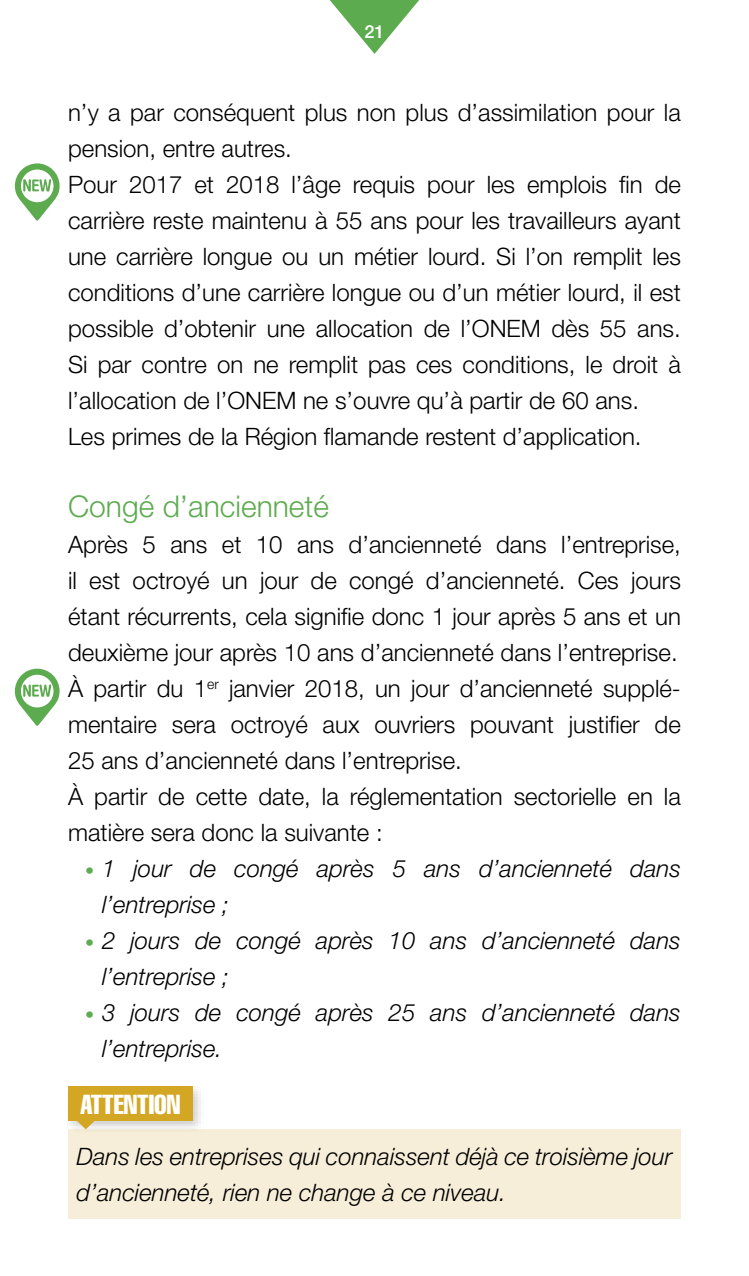
<style>
.page{position:relative;width:749px;height:1276px;background:#fff}
.page>*{position:absolute;margin:0;border:0;box-sizing:border-box;transform-origin:0 0}
.t1{font:300 30px "Helvetica Neue LT Std";color:#5dab4f}
.t2{font:27px "Helvetica LT Std Comp";color:#fff}
.t3{font:300 24px/36px "Helvetica Neue LT Std";color:#000}
.t4{font:italic 300 24px/36px "Helvetica Neue LT Std";color:#000}
.t5{font:500 18px "Helvetica Neue LT Std";color:#fff}
.s1{font-size:18px;color:#5dab4f}
</style>
<div class="page">
<svg style="left:330px;top:0;width:89px;height:54px"></svg>
<div style="left:68px;top:1129px;width:612px;height:89px;background:#f6eed8"></div>
<div style="left:63px;top:1082px;width:143px;height:51px;background:#000;opacity:.2"></div>
<div style="left:68px;top:1087px;width:124px;height:34px;background:#d3a724"></div>
<svg style="left:76px;top:1121px;width:19px;height:8px"></svg>
<svg style="left:15px;top:163px;width:45px;height:58px"></svg>
<svg style="left:15px;top:668px;width:45px;height:58px"></svg>
<p class="t5" style="left:364px;top:21px;width:22px">21</p>
<p class="t3" style="left:68px;top:94px;width:614px">n’y a par conséquent plus non plus d’assimilation pour la pension, entre autres.<br>Pour 2017 et 2018 l’âge requis pour les emplois fin de carrière reste maintenu à 55 ans pour les travailleurs ayant une carrière longue ou un métier lourd. Si l’on remplit les conditions d’une carrière longue ou d’un métier lourd, il est possible d’obtenir une allocation de l’ONEM dès 55 ans.<br>Si par contre on ne remplit pas ces conditions, le droit à l’allocation de l’ONEM ne s’ouvre qu’à partir de 60 ans.<br>Les primes de la Région flamande restent d’application.</p>
<p class="t1" style="left:68px;top:488px;width:262px">Congé d’ancienneté</p>
<p class="t3" style="left:68px;top:526px;width:614px">Après 5 ans et 10 ans d’ancienneté dans l’entreprise, il est octroyé un jour de congé d’ancienneté. Ces jours étant récurrents, cela signifie donc 1 jour après 5 ans et un deuxième jour après 10 ans d’ancienneté dans l’entreprise.<br>À partir du 1<sup>er</sup> janvier 2018, un jour d’ancienneté supplé&shy;mentaire sera octroyé aux ouvriers pouvant justifier de 25 ans d’ancienneté dans l’entreprise.<br>À partir de cette date, la réglementation sectorielle en la matière sera donc la suivante :</p>
<p class="t4" style="left:102px;top:850px;width:580px;text-indent:-17px"><span class="s1">•</span> 1 jour de congé après 5 ans d’ancienneté dans l’entreprise ;</p>
<p class="t4" style="left:102px;top:922px;width:580px;text-indent:-17px"><span class="s1">•</span> 2 jours de congé après 10 ans d’ancienneté dans l’entreprise ;</p>
<p class="t4" style="left:102px;top:994px;width:580px;text-indent:-17px"><span class="s1">•</span> 3 jours de congé après 25 ans d’ancienneté dans l’entreprise.</p>
<p class="t2" style="left:80px;top:1086px;width:102px">ATTENTION</p>
<p class="t4" style="left:77px;top:1138px;width:597px">Dans les entreprises qui connaissent déjà ce troisième jour d’ancienneté, rien ne change à ce niveau.</p>
</div>
